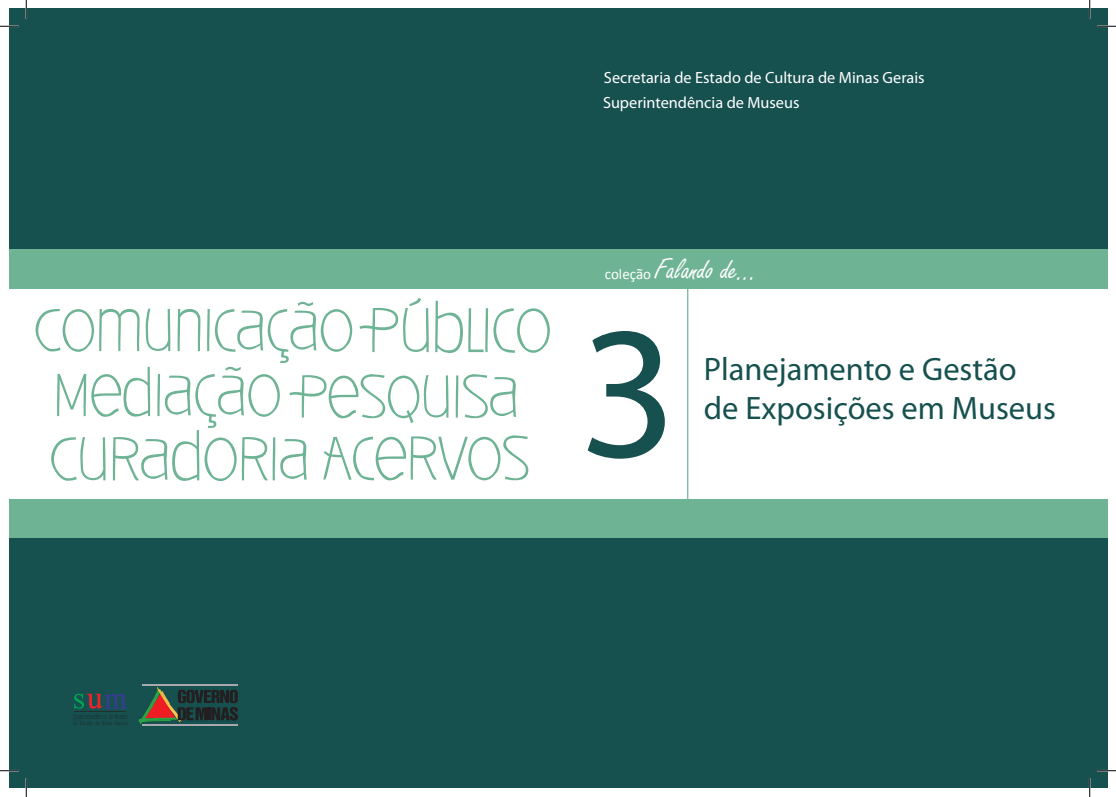
<style>
.page{position:relative;width:1116px;height:797px;background:#fff}
.page>*{position:absolute;margin:0;border:0;box-sizing:border-box;transform-origin:0 0}
.t1{font:190px "Myriad Pro";color:#16514f}
.t2{font:61.25px "Deibi";color:#6fb395}
.t3{font:60px "Deibi";color:#6fb395}
.t4{font:32.5px "Myriad Pro";color:#16514f}
.t5{font:31.25px "Freestyle Script";color:#fff}
.t6{font:16.25px "Myriad Pro";color:#fff}
.s1{font-family:"Calibri";font-size:15px}
.s2{font-size:62.5px}
</style>
<div class="page">
<div style="left:9px;top:9px;width:1098px;height:779px;background:#16514f"></div>
<div style="left:9px;top:249px;width:1098px;height:44px;background:#6fb395"></div>
<div style="left:9px;top:496px;width:1098px;height:41px;background:#6fb395"></div>
<div style="left:9px;top:289px;width:1098px;height:209px;background:#fff"></div>
<hr style="left:687px;top:287px;width:1px;height:218px;background:#6fb395">
<hr style="left:142px;top:684px;width:96px;height:1px;background:#a8a9ad">
<svg style="left:139px;top:687px;width:99px;height:38px"></svg>
<hr style="left:74px;top:711px;width:52px;height:1px;background:#232e2f">
<svg style="left:74px;top:693px;width:52px;height:15px"></svg>
<svg style="left:0;top:25px;width:19px;height:2px"></svg>
<svg style="left:1097px;top:25px;width:18px;height:2px"></svg>
<svg style="left:0;top:770px;width:19px;height:1px"></svg>
<svg style="left:1097px;top:770px;width:18px;height:1px"></svg>
<svg style="left:25px;top:0;width:2px;height:19px"></svg>
<svg style="left:25px;top:778px;width:2px;height:19px"></svg>
<svg style="left:1088px;top:0;width:2px;height:19px"></svg>
<svg style="left:1089px;top:778px;width:1px;height:19px"></svg>
<p class="t6" style="left:604px;top:68px;width:322px">Secretaria de Estado de Cultura de Minas Gerais</p>
<p class="t6" style="left:603px;top:92px;width:198px">Superintendência de Museus</p>
<p class="t5" style="left:605px;top:252px;width:154px"><span class="s1">coleção</span> Falando de...</p>
<p class="t3" style="left:34px;top:297px;width:519px">COMUNICAÇÃO <span class="s2">PÚBLICO</span></p>
<p class="t3" style="left:297px;top:363px;width:223px">PESQUISA</p>
<p class="t1" style="left:579px;top:276px;width:99px">3</p>
<p class="t3" style="left:53px;top:362px;width:229px">MEDIAÇÃO</p>
<p class="t4" style="left:704px;top:349px;width:314px">Planejamento e Gestão</p>
<p class="t4" style="left:704px;top:388px;width:353px">de Exposições em Museus</p>
<p class="t2" style="left:50px;top:425px;width:481px">CURADORIA ACERVOS</p>
</div>
